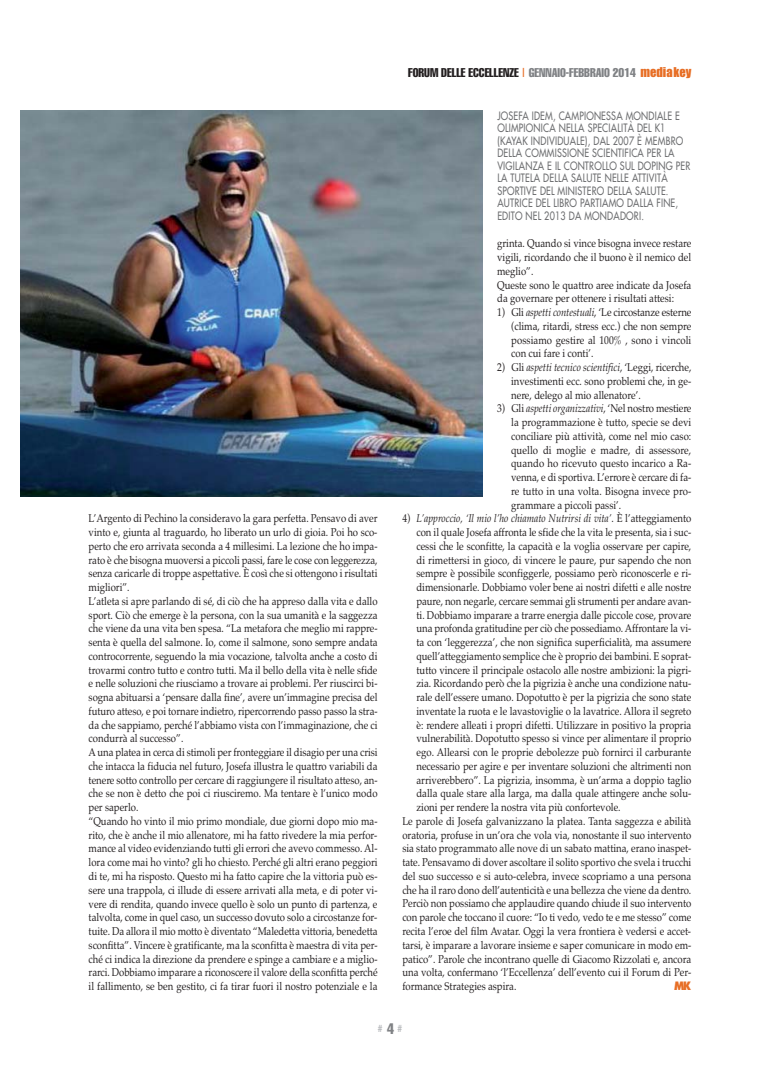
<style>
.page{position:relative;width:780px;height:1088px;background:#fff}
.page>*{position:absolute;margin:0;border:0;box-sizing:border-box;transform-origin:0 0}
.t1{font:extra-condensed 12.5px "Helvetica";color:#231f20}
.t2{font:11.25px/13.8px "Palatino";color:#231f20;text-align:justify;scale:.85 1}
.t3{font:11.25px/12.5px "Futura";letter-spacing:.025em;color:#6d6e70;scale:.8 1}
.t4{font:italic 11.25px "Palatino";color:#231f20;scale:.85 1}
.t5{font:800 11.25px "Futura";color:#e76e25;scale:.85 1}
.t6{font:extra-condensed 10px "Helvetica";color:#bbbdc0}
.s1{font-stretch:normal;color:#e76e25}
.s2{color:#808285}
.s3{font-family:"Impact";font-stretch:normal;color:#e76e25}
.s4{font-style:italic}
.s5{font-style:normal}
.s6{font-size:15px;color:#808285}
</style>
<div class="page">
<img style="left:20px;top:111px;width:462px;height:386px">
<p class="t2" style="left:89px;top:513px;width:341px;text-align:left">L’Argento di Pechino la consideravo la gara perfetta. Pensavo di aver vinto e, giunta al traguardo, ho liberato un urlo di gioia. Poi ho sco&shy;perto che ero arrivata seconda a 4 millesimi. La lezione che ho impa&shy;rato è che bisogna muoversi a piccoli passi, fare le cose con leggerezza, senza caricarle di troppe aspettative. È così che si ottengono i risultati migliori”.<br>L’atleta si apre parlando di sé, di ciò che ha appreso dalla vita e dallo sport. Ciò che emerge è la persona, con la sua umanità e la saggezza che viene da una vita ben spesa. “La metafora che meglio mi rappre&shy;senta è quella del salmone. Io, come il salmone, sono sempre andata controcorrente, seguendo la mia vocazione, talvolta anche a costo di trovarmi contro tutto e contro tutti. Ma il bello della vita è nelle sfide e nelle soluzioni che riusciamo a trovare ai problemi. Per riuscirci bi&shy;sogna abituarsi a ‘pensare dalla fine’, avere un’immagine precisa del futuro atteso, e poi tornare indietro, ripercorrendo passo passo la stra&shy;da che sappiamo, perché l’abbiamo vista con l’immaginazione, che ci condurrà al successo”.<br>A una platea in cerca di stimoli per fronteggiare il disagio per una crisi che intacca la fiducia nel futuro, Josefa illustra le quattro variabili da tenere sotto controllo per cercare di raggiungere il risultato atteso, an&shy;che se non è detto che poi ci riusciremo. Ma tentare è l’unico modo per saperlo.<br>“Quando ho vinto il mio primo mondiale, due giorni dopo mio ma&shy;rito, che è anche il mio allenatore, mi ha fatto rivedere la mia perfor&shy;mance al video evidenziando tutti gli errori che avevo commesso. Al&shy;lora come mai ho vinto? gli ho chiesto. Perché gli altri erano peggiori di te, mi ha risposto. Questo mi ha fatto capire che la vittoria può es&shy;sere una trappola, ci illude di essere arrivati alla meta, e di poter vi&shy;vere di rendita, quando invece quello è solo un punto di partenza, e talvolta, come in quel caso, un successo dovuto solo a circostanze for&shy;tuite. Da allora il mio motto è diventato “Maledetta vittoria, benedetta sconfitta”. Vincere è gratificante, ma la sconfitta è maestra di vita per&shy;ché ci indica la direzione da prendere e spinge a cambiare e a miglio&shy;rarci. Dobbiamo imparare a riconoscere il valore della sconfitta perché il fallimento, se ben gestito, ci fa tirar fuori il nostro potenziale e la</p>
<p class="t1" style="left:408px;top:68px;width:285px">FORUM DELLE ECCELLENZE <span class="s1">|</span> <span class="s2">GENNAIO-FEBBRAIO 2014</span> <span class="s3">mediakey</span></p>
<p class="t3" style="left:497px;top:110px;width:243px">JOSEFA IDEM, CAMPIONESSA MONDIALE E OLIMPIONICA NELLA SPECIALITÀ DEL K1 (KAYAK INDIVIDUALE), DAL 2007 È MEMBRO DELLA COMMISSIONE SCIENTIFICA PER LA VIGILANZA E IL CONTROLLO SUL DOPING PER LA TUTELA DELLA SALUTE NELLE ATTIVITÀ SPORTIVE DEL MINISTERO DELLA SALUTE.<br>AUTRICE DEL LIBRO PARTIAMO DALLA FINE, EDITO NEL 2013 DA MONDADORI.</p>
<p class="t2" style="left:497px;top:238px;width:230px;text-align:left">grinta. Quando si vince bisogna invece restare vigili, ricordando che il buono è il nemico del meglio”.<br>Queste sono le quattro aree indicate da Josefa da governare per ottenere i risultati attesi:</p>
<p class="t2" style="left:511px;top:307px;width:213px;text-indent:-14px">1) Gli <span class="s4">aspetti contestuali</span>, ‘Le circostanze esterne (clima, ritardi, stress ecc.) che non sempre possiamo gestire al 100% , sono i vincoli con cui fare i conti’.</p>
<p class="t2" style="left:511px;top:362px;width:213px;text-indent:-14px">2) Gli <span class="s4">aspetti tecnico scientifici</span>, ‘Leggi, ricerche, investimenti ecc. sono problemi che, in ge&shy;nere, delego al mio allenatore’.</p>
<p class="t2" style="left:511px;top:403px;width:213px;text-indent:-14px">3) Gli <span class="s4">aspetti organizzativi</span>, ‘Nel nostro mestiere la programmazione è tutto, specie se devi conciliare più attività, come nel mio caso: quello di moglie e madre, di assessore, quando ho ricevuto questo incarico a Ra&shy;venna, e di sportiva. L’errore è cercare di fa&shy;re tutto in una volta. Bisogna invece pro&shy;grammare a piccoli passi’.</p>
<p class="t4" style="left:402px;top:514px;width:341px"><span class="s5">4)</span> L’approccio, ‘Il mio l’ho chiamato Nutrirsi di vita’<span class="s5">. È l’atteggiamento</span></p>
<p class="t2" style="left:416px;top:527px;width:325px">con il quale Josefa affronta le sfide che la vita le presenta, sia i suc-</p>
<p class="t2" style="left:416px;top:540px;width:325px">cessi che le sconfitte, la capacità e la voglia osservare per capire,</p>
<p class="t2" style="left:416px;top:554px;width:325px">di rimettersi in gioco, di vincere le paure, pur sapendo che non</p>
<p class="t2" style="left:416px;top:568px;width:325px">sempre è possibile sconfiggerle, possiamo però riconoscerle e ri-</p>
<p class="t2" style="left:416px;top:582px;width:325px">dimensionarle. Dobbiamo voler bene ai nostri difetti e alle nostre</p>
<p class="t2" style="left:416px;top:595px;width:325px">paure, non negarle, cercare semmai gli strumenti per andare avan-</p>
<p class="t2" style="left:416px;top:609px;width:325px">ti. Dobbiamo imparare a trarre energia dalle piccole cose, provare</p>
<p class="t2" style="left:416px;top:623px;width:325px">una profonda gratitudine per ciò che possediamo. Affrontare la vi-</p>
<p class="t2" style="left:416px;top:637px;width:325px">ta con ‘leggerezza’, che non significa superficialità, ma assumere</p>
<p class="t2" style="left:416px;top:650px;width:325px">quell’atteggiamento semplice che è proprio dei bambini. E soprat-</p>
<p class="t2" style="left:416px;top:664px;width:325px">tutto vincere il principale ostacolo alle nostre ambizioni: la pigri-</p>
<p class="t2" style="left:416px;top:678px;width:325px">zia. Ricordando però che la pigrizia è anche una condizione natu-</p>
<p class="t2" style="left:416px;top:692px;width:325px">rale dell’essere umano. Dopotutto è per la pigrizia che sono state</p>
<p class="t2" style="left:416px;top:705px;width:325px">inventate la ruota e le lavastoviglie o la lavatrice. Allora il segreto</p>
<p class="t2" style="left:416px;top:719px;width:325px">è: rendere alleati i propri difetti. Utilizzare in positivo la propria</p>
<p class="t2" style="left:416px;top:733px;width:325px">vulnerabilità. Dopotutto spesso si vince per alimentare il proprio</p>
<p class="t2" style="left:416px;top:747px;width:325px">ego. Allearsi con le proprie debolezze può fornirci il carburante</p>
<p class="t2" style="left:416px;top:760px;width:325px">necessario per agire e per inventare soluzioni che altrimenti non</p>
<p class="t2" style="left:416px;top:774px;width:325px">arriverebbero”. La pigrizia, insomma, è un’arma a doppio taglio</p>
<p class="t2" style="left:416px;top:788px;width:325px">dalla quale stare alla larga, ma dalla quale attingere anche solu-</p>
<p class="t2" style="left:416px;top:802px;width:242px">zioni per rendere la nostra vita più confortevole.</p>
<p class="t2" style="left:402px;top:815px;width:341px">Le parole di Josefa galvanizzano la platea. Tanta saggezza e abilità</p>
<p class="t2" style="left:402px;top:829px;width:341px">oratoria, profuse in un’ora che vola via, nonostante il suo intervento</p>
<p class="t2" style="left:402px;top:843px;width:341px">sia stato programmato alle nove di un sabato mattina, erano inaspet-</p>
<p class="t2" style="left:402px;top:857px;width:341px">tate. Pensavamo di dover ascoltare il solito sportivo che svela i trucchi</p>
<p class="t2" style="left:402px;top:870px;width:341px">del suo successo e si auto-celebra, invece scopriamo a una persona</p>
<p class="t2" style="left:402px;top:884px;width:341px">che ha il raro dono dell’autenticità e una bellezza che viene da dentro.</p>
<p class="t2" style="left:402px;top:898px;width:341px">Perciò non possiamo che applaudire quando chiude il suo intervento</p>
<p class="t2" style="left:402px;top:912px;width:341px">con parole che toccano il cuore: “Io ti vedo, vedo te e me stesso” come</p>
<p class="t2" style="left:402px;top:925px;width:341px">recita l’eroe del film Avatar. Oggi la vera frontiera è vedersi e accet-</p>
<p class="t2" style="left:402px;top:939px;width:341px">tarsi, è imparare a lavorare insieme e saper comunicare in modo em-</p>
<p class="t2" style="left:402px;top:953px;width:341px">patico”. Parole che incontrano quelle di Giacomo Rizzolati e, ancora</p>
<p class="t2" style="left:402px;top:967px;width:341px">una volta, confermano ‘l’Eccellenza’ dell’evento cui il Forum di Per-</p>
<p class="t2" style="left:402px;top:980px;width:136px">formance Strategies aspira.</p>
<p class="t5" style="left:674px;top:981px;width:21px">MK</p>
<p class="t6" style="left:378px;top:1024px;width:26px"># <span class="s6">4</span> #</p>
</div>
